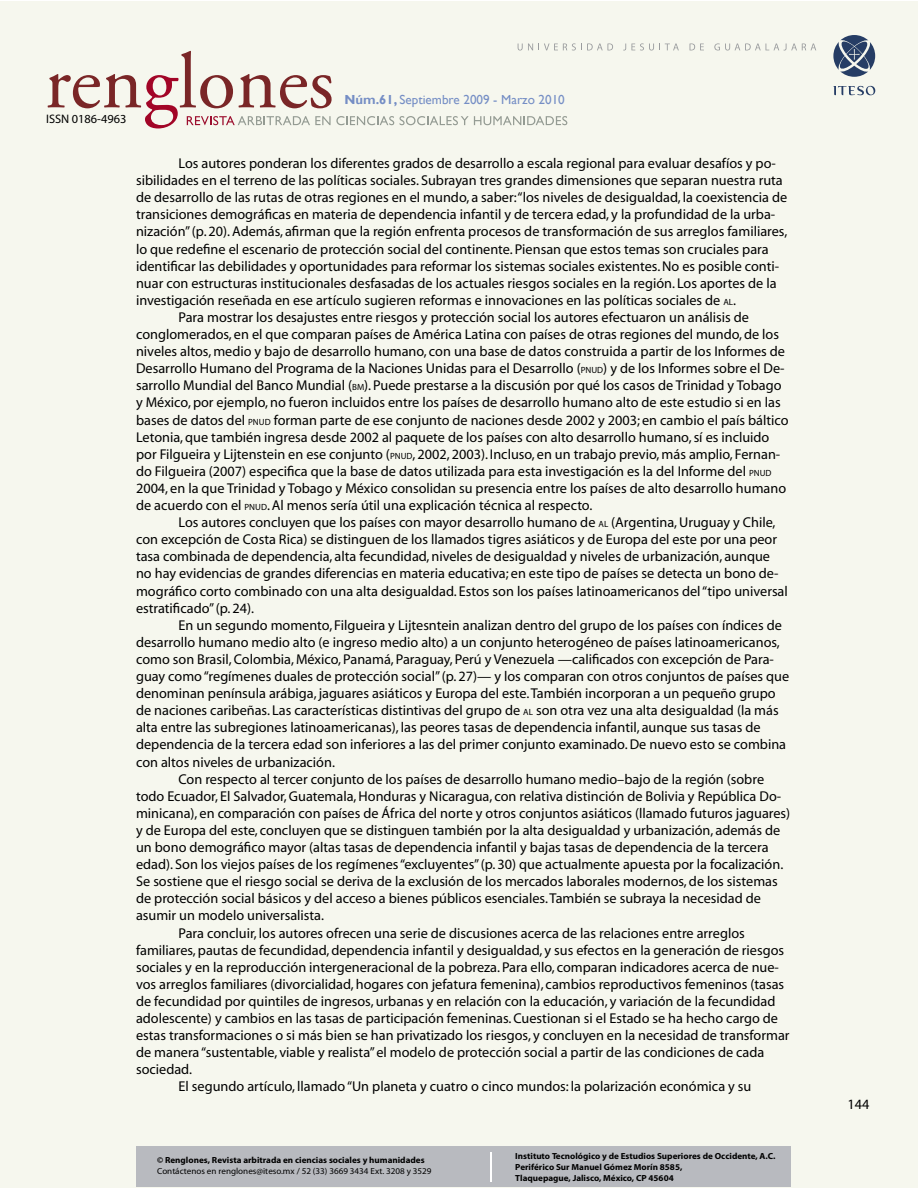
<style>
.page{position:relative;width:918px;height:1188px;background:#fff}
.page>*{position:absolute;margin:0;border:0;box-sizing:border-box;transform-origin:0 0}
.parrafo_sangria{font:14.25px/17.1px "Myriad";color:#000}
.texto_corrido{font:14.25px "Myriad";color:#000}
.t1{font:13.05px "Gill Sans";color:#758ec5}
.t2{font:12.3px "Myriad Pro";color:#000}
.t3{font:700 8.85px/10.6px "Myriad Pro";color:#000}
.t4{font:8.85px "Myriad Pro";color:#000}
.s1{font-weight:700}
.s2{font-family:"Myriad Pro";font-size:9px}
</style>
<div class="page">
<div style="left:0;top:1px;width:918px;height:1187px;background:#f6f7ee"></div>
<div style="left:136px;top:1146px;width:654px;height:41px;background:#b8babf"></div>
<hr style="left:491px;top:1152px;width:1px;height:30px;background:#fff">
<svg style="left:47px;top:51px;width:347px;height:77px"></svg>
<svg style="left:400px;top:116px;width:167px;height:9px"></svg>
<svg style="left:833px;top:86px;width:42px;height:9px"></svg>
<svg style="left:840px;top:66px;width:28px;height:11px"></svg>
<svg style="left:833px;top:42px;width:12px;height:28px"></svg>
<svg style="left:864px;top:42px;width:11px;height:28px"></svg>
<svg style="left:840px;top:35px;width:29px;height:11px"></svg>
<svg style="left:839px;top:40px;width:31px;height:30px"></svg>
<svg style="left:518px;top:43px;width:95px;height:8px"></svg>
<svg style="left:623px;top:43px;width:56px;height:8px"></svg>
<svg style="left:690px;top:43px;width:14px;height:7px"></svg>
<svg style="left:714px;top:43px;width:102px;height:8px"></svg>
<p class="t2" style="left:46px;top:112px;width:82px">ISSN 0186-4963</p>
<p class="t1" style="left:344px;top:92px;width:222px"><span class="s1">Núm.61,</span> Septiembre 2009 - Marzo 2010</p>
<p class="parrafo_sangria" style="left:136px;top:155px;width:653px;text-indent:43px">Los autores ponderan los diferentes grados de desarrollo a escala regional para evaluar desafíos y po&shy;sibilidades en el terreno de las políticas sociales. Subrayan tres grandes dimensiones que separan nuestra ruta de desarrollo de las rutas de otras regiones en el mundo, a saber: “los niveles de desigualdad, la coexistencia de transiciones demográficas en materia de dependencia infantil y de tercera edad, y la profundidad de la urba&shy;nización” (p. 20). Además, afirman que la región enfrenta procesos de transformación de sus arreglos familiares, lo que redefine el escenario de protección social del continente. Piensan que estos temas son cruciales para identificar las debilidades y oportunidades para reformar los sistemas sociales existentes. No es posible conti&shy;nuar con estructuras institucionales desfasadas de los actuales riesgos sociales en la región. Los aportes de la investigación reseñada en ese artículo sugieren reformas e innovaciones en las políticas sociales de <span class="s2">AL</span>.</p>
<p class="parrafo_sangria" style="left:136px;top:309px;width:654px;text-indent:43px">Para mostrar los desajustes entre riesgos y protección social los autores efectuaron un análisis de conglomerados, en el que comparan países de América Latina con países de otras regiones del mundo, de los niveles altos, medio y bajo de desarrollo humano, con una base de datos construida a partir de los Informes de Desarrollo Humano del Programa de la Naciones Unidas para el Desarrollo (<span class="s2">PNUD</span>) y de los Informes sobre el De&shy;sarrollo Mundial del Banco Mundial (<span class="s2">BM</span>). Puede prestarse a la discusión por qué los casos de Trinidad y Tobago y México, por ejemplo, no fueron incluidos entre los países de desarrollo humano alto de este estudio si en las bases de datos del <span class="s2">PNUD</span> forman parte de ese conjunto de naciones desde 2002 y 2003; en cambio el país báltico Letonia, que también ingresa desde 2002 al paquete de los países con alto desarrollo humano, sí es incluido por Filgueira y Lijtenstein en ese conjunto (<span class="s2">PNUD</span>, 2002, 2003). Incluso, en un trabajo previo, más amplio, Fernan&shy;do Filgueira (2007) especifica que la base de datos utilizada para esta investigación es la del Informe del <span class="s2">PNUD </span>2004, en la que Trinidad y Tobago y México consolidan su presencia entre los países de alto desarrollo humano de acuerdo con el <span class="s2">PNUD</span>. Al menos sería útil una explicación técnica al respecto.</p>
<p class="parrafo_sangria" style="left:136px;top:514px;width:653px;text-indent:43px">Los autores concluyen que los países con mayor desarrollo humano de <span class="s2">AL</span> (Argentina, Uruguay y Chile, con excepción de Costa Rica) se distinguen de los llamados tigres asiáticos y de Europa del este por una peor tasa combinada de dependencia, alta fecundidad, niveles de desigualdad y niveles de urbanización, aunque no hay evidencias de grandes diferencias en materia educativa; en este tipo de países se detecta un bono de&shy;mográfico corto combinado con una alta desigualdad. Estos son los países latinoamericanos del “tipo universal estratificado” (p. 24).</p>
<p class="parrafo_sangria" style="left:136px;top:617px;width:655px;text-indent:43px">En un segundo momento, Filgueira y Lijtesntein analizan dentro del grupo de los países con índices de desarrollo humano medio alto (e ingreso medio alto) a un conjunto heterogéneo de países latinoamericanos, como son Brasil, Colombia, México, Panamá, Paraguay, Perú y Venezuela —calificados con excepción de Para&shy;guay como “regímenes duales de protección social” (p. 27)— y los comparan con otros conjuntos de países que denominan península arábiga, jaguares asiáticos y Europa del este. También incorporan a un pequeño grupo de naciones caribeñas. Las características distintivas del grupo de <span class="s2">AL</span> son otra vez una alta desigualdad (la más alta entre las subregiones latinoamericanas), las peores tasas de dependencia infantil, aunque sus tasas de dependencia de la tercera edad son inferiores a las del primer conjunto examinado. De nuevo esto se combina con altos niveles de urbanización.</p>
<p class="parrafo_sangria" style="left:136px;top:771px;width:656px;text-indent:43px">Con respecto al tercer conjunto de los países de desarrollo humano medio–bajo de la región (sobre todo Ecuador, El Salvador, Guatemala, Honduras y Nicaragua, con relativa distinción de Bolivia y República Do&shy;minicana), en comparación con países de África del norte y otros conjuntos asiáticos (llamado futuros jaguares) y de Europa del este, concluyen que se distinguen también por la alta desigualdad y urbanización, además de un bono demográfico mayor (altas tasas de dependencia infantil y bajas tasas de dependencia de la tercera edad). Son los viejos países de los regímenes “excluyentes” (p. 30) que actualmente apuesta por la focalización.<br>Se sostiene que el riesgo social se deriva de la exclusión de los mercados laborales modernos, de los sistemas de protección social básicos y del acceso a bienes públicos esenciales. También se subraya la necesidad de asumir un modelo universalista.</p>
<p class="parrafo_sangria" style="left:136px;top:925px;width:655px;text-indent:43px">Para concluir, los autores ofrecen una serie de discusiones acerca de las relaciones entre arreglos familiares, pautas de fecundidad, dependencia infantil y desigualdad, y sus efectos en la generación de riesgos sociales y en la reproducción intergeneracional de la pobreza. Para ello, comparan indicadores acerca de nue&shy;vos arreglos familiares (divorcialidad, hogares con jefatura femenina), cambios reproductivos femeninos (tasas de fecundidad por quintiles de ingresos, urbanas y en relación con la educación, y variación de la fecundidad adolescente) y cambios en las tasas de participación femeninas. Cuestionan si el Estado se ha hecho cargo de estas transformaciones o si más bien se han privatizado los riesgos, y concluyen en la necesidad de transformar de manera “sustentable, viable y realista” el modelo de protección social a partir de las condiciones de cada sociedad.</p>
<p class="parrafo_sangria" style="left:179px;top:1079px;width:574px">El segundo artículo, llamado “Un planeta y cuatro o cinco mundos: la polarización económica y su</p>
<p class="t3" style="left:157px;top:1155px;width:269px">© Renglones, Revista arbitrada en ciencias sociales y humanidades</p>
<p class="t4" style="left:157px;top:1166px;width:276px">Contáctenos en renglones@iteso.mx / 52 (33) 3669 3434 Ext. 3208 y 3529</p>
<p class="t3" style="left:515px;top:1151px;width:262px">Instituto Tecnológico y de Estudios Superiores de Occidente, A.C.<br>Periférico Sur Manuel Gómez Morín 8585,<br>Tlaquepague, Jalisco, México, CP 45604</p>
<p class="texto_corrido" style="left:848px;top:1097px;width:23px">144</p>
</div>
